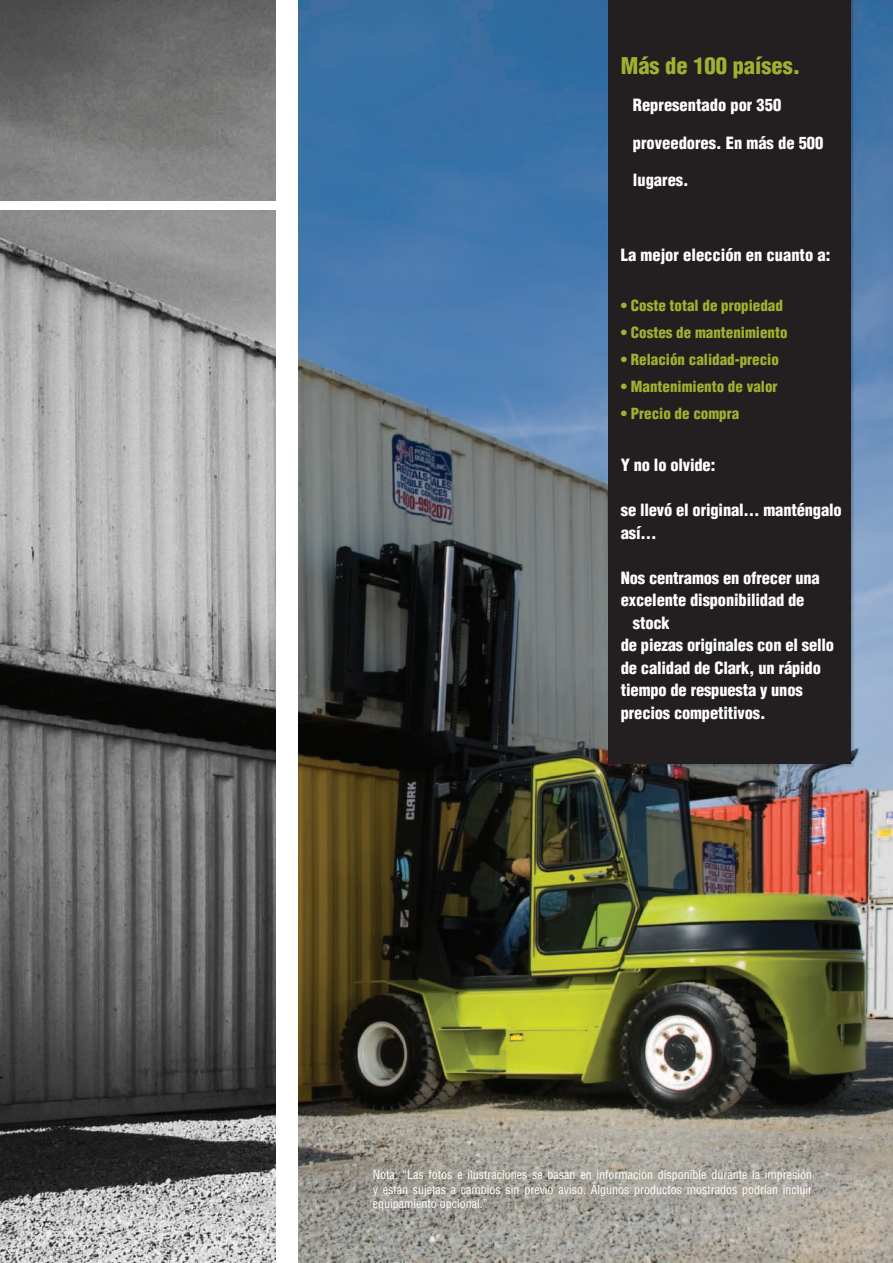
<style>
.page{position:relative;width:893px;height:1263px;background:#fff}
.page>*{position:absolute;margin:0;border:0;box-sizing:border-box;transform-origin:0 0}
.t1{font:900 condensed 22.5px "Helvetica";color:#9fb230}
.t2{font:900 condensed 16.5px/22.5px "Helvetica";letter-spacing:-.01em;color:#fff}
.t3{font:900 condensed 15px "Helvetica";color:#9fb230}
.t4{font:condensed 12px/14.4px "Helvetica";color:#fff;text-align:justify}
</style>
<div class="page">
<img style="left:0;top:0;width:893px;height:1263px">
<div style="left:276px;top:0;width:22px;height:1263px;background:#fff"></div>
<div style="left:0;top:201px;width:289px;height:8px;background:#fff"></div>
<img style="left:608px;top:0;width:247px;height:768px">
<div style="left:608px;top:0;width:242px;height:764px;background:#231f20"></div>
<h1 class="t1" style="left:621px;top:51px;width:181px">Más de 100 países.</h1>
<p class="t2" style="left:633px;top:94px;width:150px">Representado por 350</p>
<p class="t2" style="left:633px;top:131px;width:192px">proveedores. En más de 500</p>
<p class="t2" style="left:633px;top:169px;width:57px">lugares.</p>
<p class="t2" style="left:621px;top:244px;width:211px">La mejor elección en cuanto a:</p>
<p class="t3" style="left:621px;top:296px;width:164px">• Coste total de propiedad</p>
<p class="t3" style="left:621px;top:323px;width:168px">• Costes de mantenimiento</p>
<p class="t3" style="left:621px;top:350px;width:159px">• Relación calidad-precio</p>
<p class="t3" style="left:621px;top:377px;width:158px">• Mantenimiento de valor</p>
<p class="t3" style="left:621px;top:404px;width:120px">• Precio de compra</p>
<p class="t2" style="left:621px;top:454px;width:96px">Y no lo olvide:</p>
<p class="t2" style="left:621px;top:498px;width:222px">se llevó el original... manténgalo así...</p>
<p class="t2" style="left:621px;top:566px;width:201px">Nos centramos en ofrecer una</p>
<p class="t2" style="left:621px;top:589px;width:185px">excelente disponibilidad de</p>
<p class="t2" style="left:633px;top:611px;width:38px">stock</p>
<p class="t2" style="left:621px;top:634px;width:215px">de piezas originales con el sello</p>
<p class="t2" style="left:621px;top:656px;width:202px">de calidad de Clark, un rápido</p>
<p class="t2" style="left:621px;top:679px;width:183px">tiempo de respuesta y unos</p>
<p class="t2" style="left:621px;top:701px;width:146px">precios competitivos.</p>
<p class="t4" style="left:373px;top:1167px;width:441px">Nota: “Las fotos e ilustraciones se basan en información disponible durante la impresión y están sujetas a cambios sin previo aviso. Algunos productos mostrados podrían incluir equipamiento opcional.”</p>
</div>
